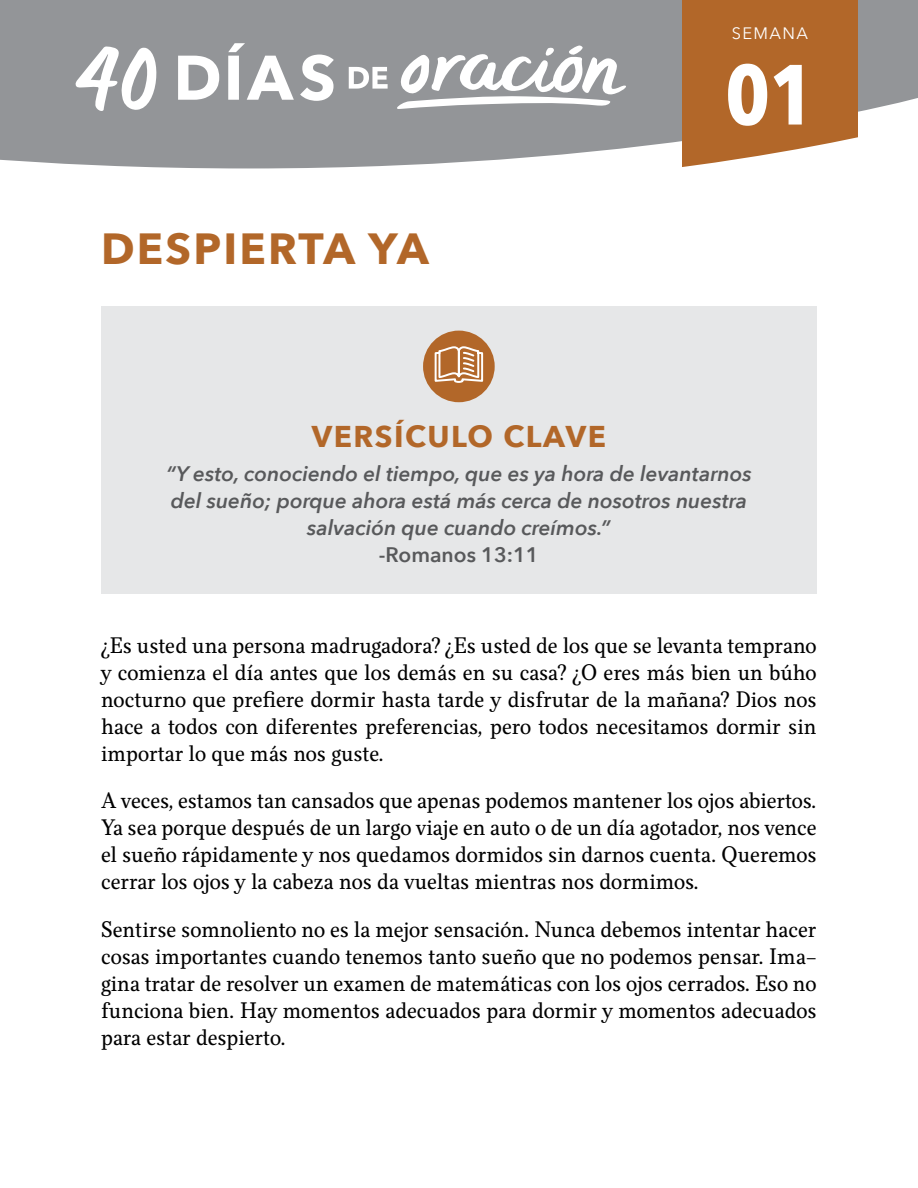
<style>
.page{position:relative;width:918px;height:1188px;background:#fff}
.page>*{position:absolute;margin:0;border:0;box-sizing:border-box;transform-origin:0 0}
.t1{font:700 84.3px "Avenir Next Condensed";color:#fff}
.t2{font:700 43.5px "Avenir Next";letter-spacing:.05em;color:#b26729}
.t3{font:700 30px "Avenir Next";letter-spacing:.05em;color:#b26729}
.t4{font:22.5px/27px "Felice";color:#000;text-align:justify}
.t5{font:italic 600 21px/27px "Avenir Next";color:#58595b;text-align:center}
.t6{font:600 21px "Avenir Next";color:#58595b}
.t7{font:16.5px "Avenir Next";letter-spacing:.08em;color:#fff}
</style>
<div class="page">
<div style="left:101px;top:307px;width:716px;height:287px;background:#e6e7e8"></div>
<svg style="left:0;top:0;width:918px;height:168px;fill:#939598"></svg>
<svg style="left:682px;top:0;width:175px;height:168px"></svg>
<div style="left:423px;top:331px;width:72px;height:71px;background:#b26729;border-radius:50%"></div>
<svg style="left:434px;top:346px;width:50px;height:37px"></svg>
<svg style="left:75px;top:46px;width:87px;height:65px"></svg>
<svg style="left:396px;top:45px;width:232px;height:64px"></svg>
<svg style="left:178px;top:56px;width:41px;height:44px"></svg>
<svg style="left:228px;top:43px;width:66px;height:57px"></svg>
<svg style="left:300px;top:55px;width:34px;height:46px"></svg>
<svg style="left:349px;top:67px;width:39px;height:22px"></svg>
<p class="t7" style="left:732px;top:19px;width:77px">SEMANA</p>
<h2 class="t2" style="left:101px;top:211px;width:329px">DESPIERTA YA</h2>
<h1 class="t1" style="left:726px;top:43px;width:90px">01</h1>
<h3 class="t3" style="left:312px;top:410px;width:296px">VERSÍCULO CLAVE</h3>
<p class="t5" style="left:166px;top:459px;width:587px">“Y esto, conociendo el tiempo, que es ya hora de levantarnos del sueño; porque ahora está más cerca de nosotros nuestra salvación que cuando creímos.”</p>
<p class="t6" style="left:379px;top:536px;width:161px">-Romanos 13:11</p>
<p class="t4" style="left:101px;top:632px;width:717px">¿Es usted una persona madrugadora? ¿Es usted de los que se levanta temprano y comienza el día antes que los demás en su casa? ¿O eres más bien un búho nocturno que prefiere dormir hasta tarde y disfrutar de la mañana? Dios nos hace a todos con diferentes preferencias, pero todos necesitamos dormir sin importar lo que más nos guste.</p>
<p class="t4" style="left:101px;top:788px;width:717px">A veces, estamos tan cansados que apenas podemos mantener los ojos abiertos.<br>Ya sea porque después de un largo viaje en auto o de un día agotador, nos vence el sueño rápidamente y nos quedamos dormidos sin darnos cuenta. Queremos cerrar los ojos y la cabeza nos da vueltas mientras nos dormimos.</p>
<p class="t4" style="left:101px;top:916px;width:717px">Sentirse somnoliento no es la mejor sensación. Nunca debemos intentar hacer cosas importantes cuando tenemos tanto sueño que no podemos pensar. Ima&shy;gina tratar de resolver un examen de matemáticas con los ojos cerrados. Eso no funciona bien. Hay momentos adecuados para dormir y momentos adecuados para estar despierto.</p>
</div>
